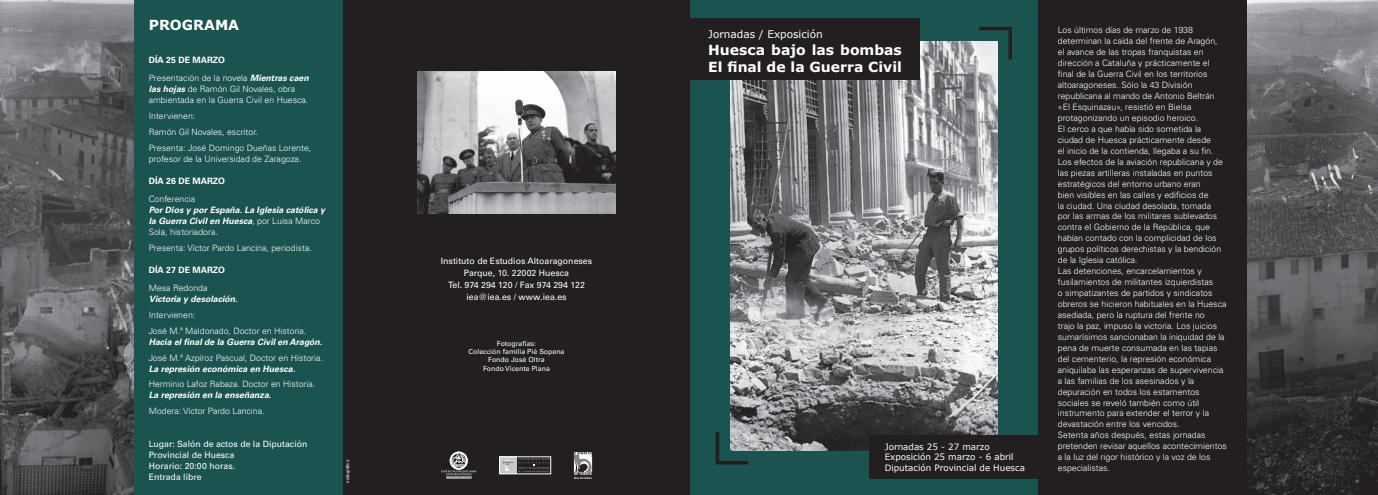
<style>
.page{position:relative;width:1378px;height:495px;background:#fff}
.page>*{position:absolute;margin:0;border:0;box-sizing:border-box;transform-origin:0 0}
.t1{font:700 14px/16.8px "Verdana";color:#fff}
.t2{font:10.5px "Verdana";color:#fff}
.t3{font:300 8.75px/10.9px "Univers LT Std";color:#fff}
.t4{font:italic 700 8.75px/10.9px "Univers LT Std";color:#fff}
.t5{font:8.75px/10.9px "Univers LT Std";color:#fff}
.t6{font:8.75px/10.5px "Verdana";color:#fff}
.t7{font:700 8.75px "Univers LT Std";color:#fff}
.t8{font:7px/8.4px "Univers LT Std";color:#fff;text-align:center}
.t9{font:4.38px "Helvetica";color:#fff}
.t10{font:500 condensed 2.98px "Helvetica Neue LT Std";color:#fff}
.s1{font-weight:700}
.s2{font-weight:700;font-style:italic}
.s3{font-weight:300;font-style:normal}
</style>
<div class="page">
<div style="left:1037px;top:0;width:210px;height:495px;background:#231f20"></div>
<div style="left:343px;top:0;width:347px;height:495px;background:#231f20"></div>
<div style="left:133px;top:0;width:210px;height:495px;background:#1b5351"></div>
<img style="left:1247px;top:0;width:131px;height:495px">
<img style="left:0;top:0;width:133px;height:495px">
<img style="left:417px;top:71px;width:198px;height:143px">
<div style="left:690px;top:0;width:347px;height:495px;background:#1b5351"></div>
<img style="left:730px;top:41px;width:267px;height:409px">
<div style="left:869px;top:435px;width:168px;height:43px;background:#231f20"></div>
<div style="left:690px;top:19px;width:229px;height:61px;background:#231f20"></div>
<hr style="left:979px;top:27px;width:33px;height:3px;background:#231f20">
<svg style="left:1008px;top:30px;width:4px;height:29px"></svg>
<hr style="left:715px;top:461px;width:33px;height:3px;background:#231f20">
<svg style="left:715px;top:432px;width:4px;height:29px"></svg>
<div style="left:451px;top:452px;width:16px;height:16px;border:1px solid #fff;border-radius:50%"></div>
<div style="left:450px;top:452px;width:17px;height:17px;border:1px solid #fff;border-radius:50%"></div>
<svg style="left:441px;top:453px;width:35px;height:25px"></svg>
<div style="left:500px;top:457px;width:19px;height:17px;background:#c7c8ca"></div>
<svg style="left:503px;top:458px;width:46px;height:14px"></svg>
<div style="left:499px;top:456px;width:52px;height:18px;border:1px solid #fff"></div>
<svg style="left:574px;top:452px;width:18px;height:23px"></svg>
<h1 class="t1" style="left:149px;top:18px;width:92px">PROGRAMA</h1>
<p class="t3" style="left:149px;top:51px;width:161px;line-height:18.4px"><span class="s1">DÍA 25 DE MARZO<br></span>Presentación de la novela <span class="s2">Mientras caen</span></p>
<p class="t3" style="left:149px;top:84px;width:161px"><span class="s2">las hojas</span> de Ramón Gil Novales, obra ambientada en la Guerra Civil en Huesca.</p>
<p class="t3" style="left:149px;top:108px;width:164px;line-height:15.9px">Intervienen:<br>Ramón Gil Novales, escritor.<br>Presenta: José Domingo Dueñas Lorente,</p>
<p class="t3" style="left:149px;top:154px;width:154px">profesor de la Universidad de Zaragoza.</p>
<p class="t7" style="left:149px;top:177px;width:78px">DÍA 26 DE MARZO</p>
<p class="t3" style="left:149px;top:194px;width:48px">Conferencia</p>
<p class="t4" style="left:149px;top:205px;width:178px">Por Dios y por España. La Iglesia católica y la Guerra Civil en Huesca<span class="s3">, por Luisa Marco<br>Sola, historiadora.</span></p>
<p class="t3" style="left:149px;top:243px;width:165px">Presenta: Víctor Pardo Lancina, periodista.</p>
<p class="t7" style="left:149px;top:266px;width:78px">DÍA 27 DE MARZO</p>
<p class="t3" style="left:149px;top:283px;width:60px">Mesa Redonda</p>
<p class="t4" style="left:149px;top:294px;width:90px">Victoria y desolación.</p>
<p class="t3" style="left:149px;top:307px;width:159px;line-height:15.9px">Intervienen:<br>José M.ª Maldonado, Doctor en Historia.</p>
<p class="t4" style="left:149px;top:336px;width:175px">Hacia el final de la Guerra Civil en Aragón.</p>
<p class="t3" style="left:149px;top:352px;width:176px">José M.ª Azpíroz Pascual, Doctor en Historia.</p>
<p class="t4" style="left:149px;top:363px;width:148px">La represión económica en Huesca.</p>
<p class="t3" style="left:149px;top:379px;width:168px">Herminio Lafoz Rabaza. Doctor en Historia.</p>
<p class="t4" style="left:149px;top:390px;width:124px">La represión en la enseñanza.</p>
<p class="t3" style="left:149px;top:406px;width:117px">Modera: Víctor Pardo Lancina.</p>
<p class="t5" style="left:149px;top:439px;width:160px">Lugar: Salón de actos de la Diputación<br>Provincial de Huesca<br>Horario: 20:00 horas.<br>Entrada libre</p>
<p class="t6" style="left:884px;top:440px;width:142px">Jornadas 25 - 27 marzo<br>Exposición 25 marzo - 6 abril<br>Diputación Provincial de Huesca</p>
<p class="t2" style="left:708px;top:28px;width:116px">Jornadas / Exposición</p>
<h1 class="t1" style="left:708px;top:43px;width:195px">Huesca bajo las bombas<br>El final de la Guerra Civil</h1>
<p class="t5" style="left:441px;top:255px;width:153px;line-height:12.2px;text-align:center">Instituto de Estudios Altoaragoneses<br>Parque, 10. 22002 Huesca<br>Tel. 974 294 120 / Fax 974 294 122 iea@iea.es / www.iea.es</p>
<p class="t8" style="left:468px;top:339px;width:97px">Fotografías:<br>Colección familia Pié Sopena<br>Fondo José Oltra<br>Fondo Vicente Plana</p>
<p class="t9" style="left:346px;top:483px;width:24px;rotate:-90deg">nodográfico</p>
<p class="t10" style="left:574px;top:476px;width:19px">Área de Cultura</p>
<p class="t3" style="left:1058px;top:25px;width:171px">Los últimos días de marzo de 1938 determinan la caída del frente de Aragón,<br>el avance de las tropas franquistas en dirección a Cataluña y prácticamente el final de la Guerra Civil en los territorios altoaragoneses. Sólo la 43 División republicana al mando de Antonio Beltrán «El Esquinazau», resistió en Bielsa protagonizando un episodio heroico.<br>El cerco a que había sido sometida la ciudad de Huesca prácticamente desde<br>el inicio de la contienda, llegaba a su fin.<br>Los efectos de la aviación republicana y de las piezas artilleras instaladas en puntos estratégicos del entorno urbano eran<br>bien visibles en las calles y edificios de<br>la ciudad. Una ciudad desolada, tomada<br>por las armas de los militares sublevados contra el Gobierno de la República, que habían contado con la complicidad de los grupos políticos derechistas y la bendición de la Iglesia católica.<br>Las detenciones, encarcelamientos y fusilamientos de militantes izquierdistas<br>o simpatizantes de partidos y sindicatos obreros se hicieron habituales en la Huesca asediada, pero la ruptura del frente no<br>trajo la paz, impuso la victoria. Los juicios sumarísimos sancionaban la iniquidad de la pena de muerte consumada en las tapias del cementerio, la represión económica aniquilaba las esperanzas de supervivencia a las familias de los asesinados y la depuración en todos los estamentos sociales se reveló también como útil instrumento para extender el terror y la devastación entre los vencidos.<br>Setenta años después, estas jornadas pretenden revisar aquellos acontecimientos a la luz del rigor histórico y la voz de los especialistas.</p>
</div>
